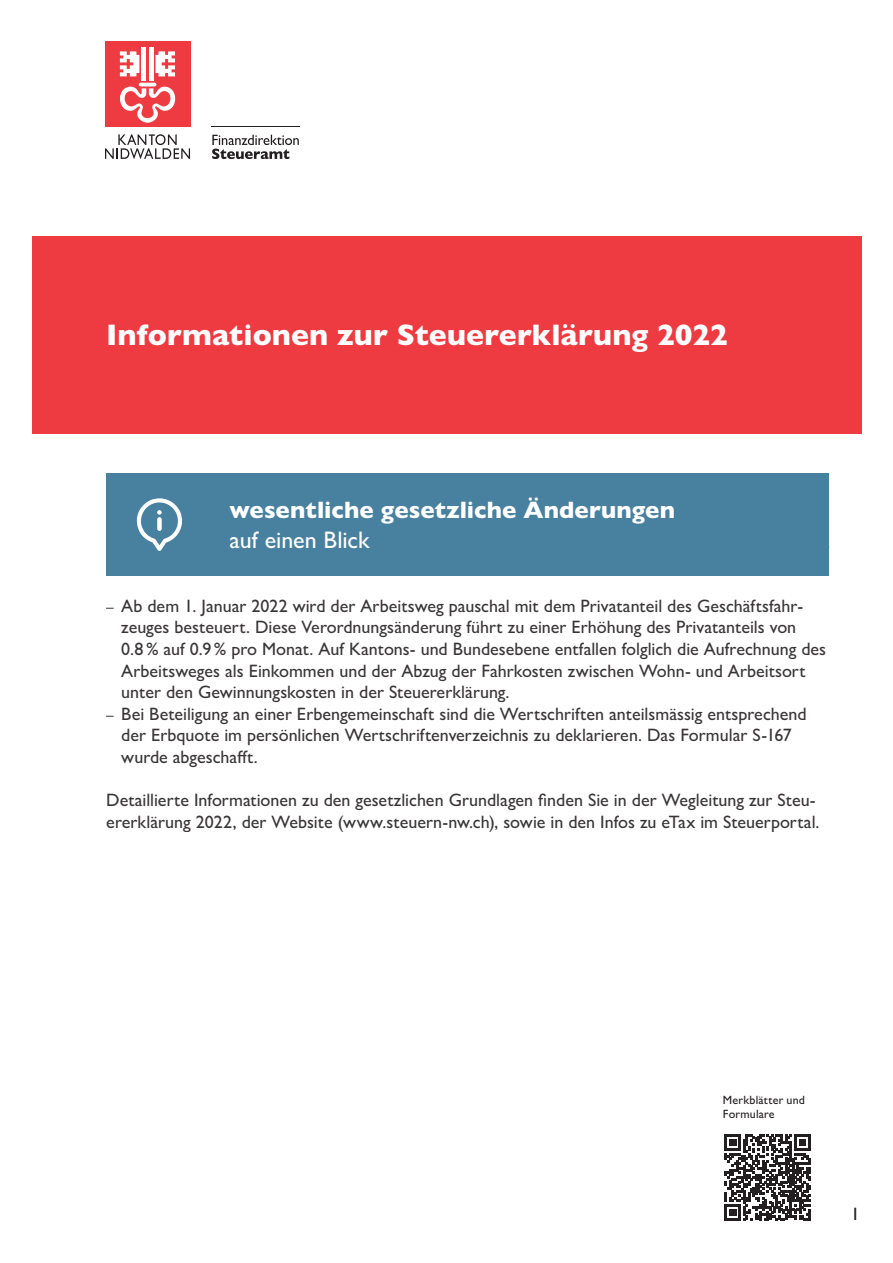
<style>
.page{position:relative;width:893px;height:1263px;background:#fff}
.page>*{position:absolute;margin:0;border:0;box-sizing:border-box;transform-origin:0 0}
.t1{font:800 30px "Gill Sans MT Pro";color:#fff}
.t2{font:800 24px "Gill Sans MT Pro";letter-spacing:.005em;color:#fff}
.t3{font:500 24px "Gill Sans MT Pro";letter-spacing:-.005em;color:#fff}
.t4{font:500 18px/21.6px "Gill Sans MT Pro";color:#231f20}
.t5{font:500 12px/14.4px "Gill Sans MT Pro";letter-spacing:.02em;color:#231f20}
.s1{font-size:15px}
</style>
<div class="page">
<div style="left:32px;top:236px;width:829px;height:198px;background:#ee3a41"></div>
<div style="left:105px;top:42px;width:85px;height:85px;background:#ee3a41"></div>
<div style="left:149px;top:47px;width:5px;height:34px;background:#fff"></div>
<div style="left:141px;top:47px;width:5px;height:34px;background:#fff"></div>
<hr style="left:139px;top:83px;width:17px;height:3px;background:#fff;border-radius:2px">
<svg style="left:120px;top:51px;width:19px;height:25px"></svg>
<svg style="left:155px;top:51px;width:20px;height:25px"></svg>
<svg style="left:120px;top:87px;width:55px;height:36px"></svg>
<svg style="left:105px;top:134px;width:85px;height:25px"></svg>
<hr style="left:211px;top:126px;width:89px;height:1px;background:#231f20">
<svg style="left:212px;top:135px;width:87px;height:24px"></svg>
<div style="left:106px;top:474px;width:107px;height:102px;background:#48819f"></div>
<div style="left:213px;top:474px;width:616px;height:102px;background:#48819f"></div>
<svg style="left:136px;top:498px;width:46px;height:53px"></svg>
<div style="left:157px;top:517px;width:5px;height:14px;background:#fff;border-radius:2px"></div>
<svg style="left:725px;top:1134px;width:86px;height:86px"></svg>
<h1 class="t1" style="left:106px;top:317px;width:623px">Informationen zur Steuererklärung 2022</h1>
<h2 class="t2" style="left:230px;top:495px;width:447px">wesentliche gesetzliche Änderungen</h2>
<h2 class="t3" style="left:230px;top:525px;width:141px">auf einen Blick</h2>
<p class="t4" style="left:121px;top:595px;width:706px;text-indent:-15px"><span class="s1">–</span> Ab dem 1. Januar 2022 wird der Arbeitsweg pauschal mit dem Privatanteil des Geschäftsfahr&shy;zeuges besteuert. Diese Verordnungsänderung führt zu einer Erhöhung des Privatanteils von 0.8% auf 0.9% pro Monat. Auf Kantons- und Bundesebene entfallen folglich die Aufrechnung des Arbeitsweges als Einkommen und der Abzug der Fahrkosten zwischen Wohn- und Arbeitsort unter den Gewinnungskosten in der Steuererklärung.</p>
<p class="t4" style="left:121px;top:703px;width:687px;text-indent:-15px"><span class="s1">–</span> Bei Beteiligung an einer Erbengemeinschaft sind die Wertschriften anteilsmässig entsprechend der Erbquote im persönlichen Wertschriftenverzeichnis zu deklarieren. Das Formular S-167 wurde abgeschafft.</p>
<p class="t4" style="left:106px;top:789px;width:715px">Detaillierte Informationen zu den gesetzlichen Grundlagen finden Sie in der Wegleitung zur Steu&shy;ererklärung 2022, der Website (www.steuern-nw.ch), sowie in den Infos zu eTax im Steuerportal.</p>
<p class="t5" style="left:723px;top:1093px;width:84px">Merkblätter und<br>Formulare</p>
<p class="t4" style="left:851px;top:1203px;width:10px">1</p>
</div>
